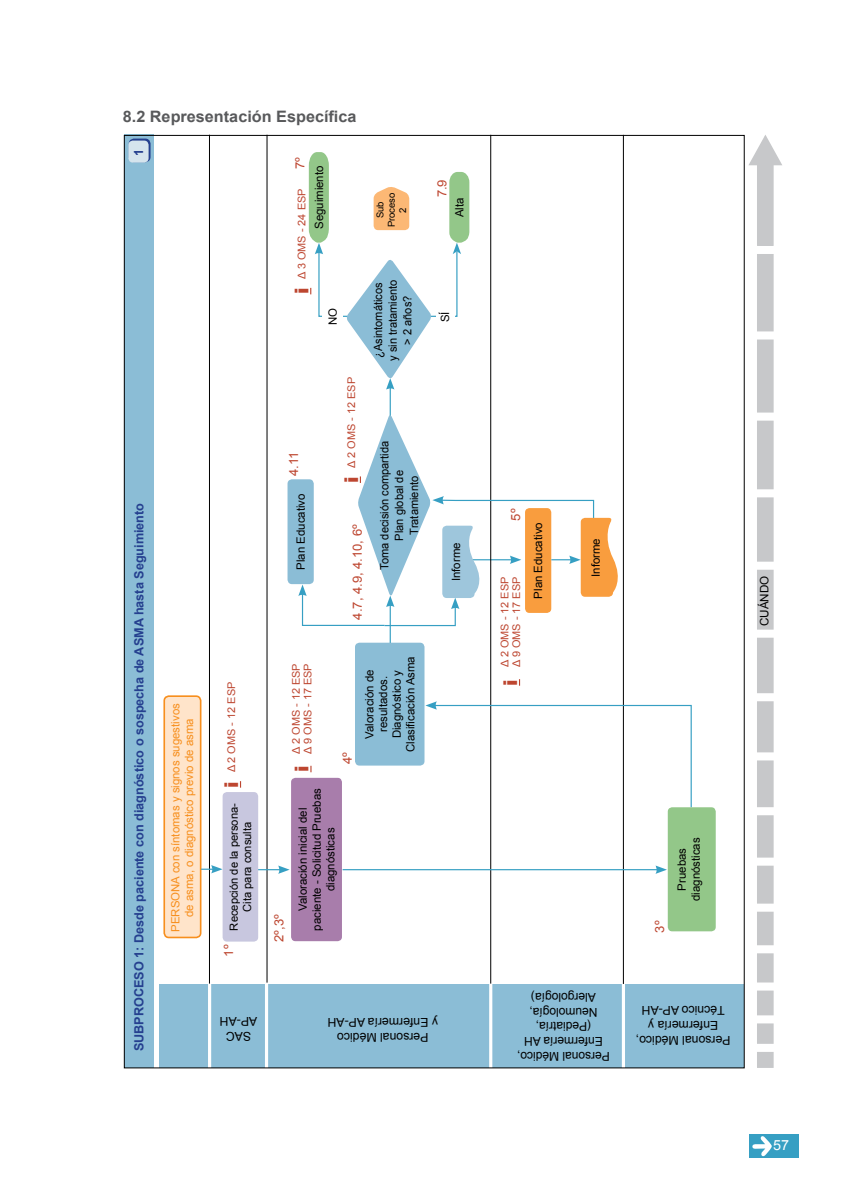
<style>
.page{position:relative;width:844px;height:1191px;background:#fff}
.page>*{position:absolute;margin:0;border:0;box-sizing:border-box;transform-origin:0 0}
.t1{font:900 18.9px "Arial";color:#bd4630}
.t2{font:700 15.75px "Arial";color:#58595b}
.t3{font:14px "Arial";color:#fff}
.t4{font:700 12.6px "Arial";color:#25408f}
.t5{font:12.6px "Arial";color:#bd4630}
.t6{font:12.25px/14.7px "Arial";color:#000;text-align:center}
.t7{font:11.72px "Arial";color:#000}
.t8{font:11.38px/13.7px "Arial";color:#000;text-align:center}
.t9{font:11.38px/13.7px "Arial";color:#f78f1e;text-align:center}
.t10{font:11.2px/13.5px "Arial";color:#000;text-align:center}
.t11{font:10.67px/11.7px "Arial";color:#bd4630}
.t12{font:9.45px/11.4px "Arial";color:#000;text-align:center}
.s1{font-weight:900;font-size:18.9px}
</style>
<div class="page">
<div style="left:749px;top:1134px;width:49px;height:23px;background:#369fc3"></div>
<svg style="left:752px;top:1136px;width:19px;height:21px"></svg>
<hr style="left:389px;top:387px;width:2px;height:30px;background:#369fc3">
<hr style="left:209px;top:135px;width:1px;height:883px;background:#000">
<hr style="left:267px;top:135px;width:1px;height:883px;background:#000">
<hr style="left:490px;top:135px;width:1px;height:897px;background:#000">
<div style="left:160px;top:984px;width:583px;height:83px;background:#8bbdd6"></div>
<div style="left:124px;top:135px;width:30px;height:933px;background:#8bbdd6"></div>
<hr style="left:208px;top:983px;width:3px;height:86px;background:#fff">
<hr style="left:265px;top:982px;width:3px;height:87px;background:#fff">
<hr style="left:489px;top:983px;width:3px;height:86px;background:#fff">
<div style="left:129px;top:139px;width:21px;height:23px;border:2px solid #25408f;border-radius:4px"></div>
<div style="left:128px;top:141px;width:20px;height:22px;background:#d5e4ed;border-radius:4px"></div>
<div style="left:164px;top:696px;width:37px;height:241px;background:#ffe4ca;border-radius:5px"></div>
<div style="left:163px;top:695px;width:38px;height:243px;border:2px solid #f78f1e;border-radius:5px"></div>
<hr style="left:623px;top:135px;width:1px;height:883px;background:#000">
<svg style="left:621px;top:984px;width:4px;height:82px"></svg>
<svg style="left:373px;top:187px;width:36px;height:43px;background:#fcbe82"></svg>
<svg style="left:425px;top:701px;width:267px;height:107px"></svg>
<svg style="left:345px;top:260px;width:87px;height:129px"></svg>
<div style="left:355px;top:642px;width:69px;height:123px;background:#8bbdd6;border-radius:4px"></div>
<div style="left:287px;top:479px;width:27px;height:105px;background:#8bbdd6;border-radius:4px"></div>
<svg style="left:309px;top:152px;width:20px;height:102px;background:#a0ce9b"></svg>
<svg style="left:449px;top:172px;width:20px;height:82px;background:#a3cf9e"></svg>
<svg style="left:201px;top:865px;width:21px;height:8px"></svg>
<hr style="left:239px;top:869px;width:42px;height:1px;background:#369fc3">
<svg style="left:278px;top:865px;width:11px;height:9px"></svg>
<hr style="left:389px;top:604px;width:2px;height:39px;background:#369fc3">
<svg style="left:298px;top:413px;width:325px;height:214px"></svg>
<hr style="left:342px;top:869px;width:316px;height:1px;background:#369fc3">
<svg style="left:655px;top:865px;width:11px;height:9px"></svg>
<div style="left:291px;top:778px;width:51px;height:163px;background:#a87dab;border-radius:4px"></div>
<div style="left:667px;top:807px;width:48px;height:124px;background:#93c789;border-radius:4px"></div>
<div style="left:222px;top:792px;width:36px;height:149px;background:#c8c7df;border-radius:4px"></div>
<svg style="left:757px;top:254px;width:17px;height:78px"></svg>
<svg style="left:757px;top:339px;width:17px;height:74px"></svg>
<svg style="left:757px;top:420px;width:17px;height:70px"></svg>
<svg style="left:757px;top:497px;width:17px;height:65px"></svg>
<svg style="left:757px;top:569px;width:17px;height:61px"></svg>
<svg style="left:757px;top:637px;width:17px;height:57px"></svg>
<svg style="left:757px;top:701px;width:17px;height:52px"></svg>
<svg style="left:757px;top:760px;width:17px;height:48px"></svg>
<svg style="left:757px;top:815px;width:17px;height:43px"></svg>
<svg style="left:757px;top:865px;width:17px;height:39px"></svg>
<svg style="left:757px;top:911px;width:17px;height:35px"></svg>
<svg style="left:757px;top:953px;width:17px;height:30px"></svg>
<svg style="left:757px;top:990px;width:17px;height:26px"></svg>
<svg style="left:757px;top:1023px;width:17px;height:21px"></svg>
<div style="left:756px;top:1052px;width:17px;height:16px;background:#c7c8ca"></div>
<svg style="left:749px;top:135px;width:33px;height:111px"></svg>
<h2 class="t2" style="left:123px;top:106px;width:235px">8.2 Representación Específica</h2>
<p class="t4" style="left:130px;top:156px;width:9px;rotate:-90deg">1</p>
<p class="t4" style="left:131px;top:1051px;width:550px;rotate:-90deg">SUBPROCESO 1: Desde paciente con diagnóstico o sospecha de ASMA hasta Seguimiento</p>
<p class="t9" style="left:169px;top:931px;width:230px;rotate:-90deg">PERSONA con síntomas y signos sugestivos de asma, o diagnóstico previo de asma</p>
<p class="t11" style="left:226px;top:787px;width:107px;rotate:-90deg"><span class="s1">i</span> Δ 2 OMS - 12 ESP</p>
<p class="t10" style="left:227px;top:930px;width:129px;rotate:-90deg">Recepción de la persona-<br>Cita para consulta</p>
<p class="t5" style="left:220px;top:956px;width:13px;rotate:-90deg">1º</p>
<p class="t6" style="left:257px;top:1043px;width:39px;rotate:-180deg">SAC<br>AP-AH</p>
<p class="t5" style="left:292px;top:169px;width:13px;rotate:-90deg">7º</p>
<p class="t8" style="left:312px;top:229px;width:65px;rotate:-90deg">Seguimiento</p>
<p class="t5" style="left:434px;top:197px;width:20px;rotate:-90deg">7.9</p>
<p class="t11" style="left:296px;top:294px;width:107px;rotate:-90deg"><span class="s1">i</span> Δ 3 OMS - 24 ESP</p>
<p class="t12" style="left:374px;top:227px;width:36px;rotate:-90deg">Sub<br>Proceso<br>2</p>
<p class="t8" style="left:452px;top:217px;width:21px;rotate:-90deg">Alta</p>
<p class="t8" style="left:371px;top:361px;width:83px;line-height:14.7px;rotate:-90deg">¿Asintomáticos y sin tratamiento &gt; 2 años?</p>
<p class="t8" style="left:326px;top:325px;width:19px;rotate:-90deg">NO</p>
<p class="t8" style="left:438px;top:322px;width:12px;rotate:-90deg">SÍ</p>
<p class="t5" style="left:285px;top:476px;width:26px;rotate:-90deg">4.11</p>
<p class="t8" style="left:294px;top:570px;width:78px;rotate:-90deg">Plan Educativo</p>
<p class="t11" style="left:290px;top:753px;width:92px;rotate:-90deg">Δ 2 OMS - 12 ESP<br>Δ 9 OMS - 17 ESP</p>
<h1 class="t1" style="left:288px;top:772px;width:8px;rotate:-90deg">i</h1>
<p class="t11" style="left:345px;top:483px;width:107px;rotate:-90deg"><span class="s1">i</span> Δ 2 OMS - 12 ESP</p>
<p class="t5" style="left:349px;top:619px;width:97px;rotate:-90deg">4.7, 4.9, 4.10, 6º</p>
<p class="t8" style="left:377px;top:570px;width:130px;line-height:14.7px;rotate:-90deg">Toma decisión compartida<br>Plan global de<br>Tratamiento</p>
<p class="t5" style="left:339px;top:764px;width:13px;rotate:-90deg">4º</p>
<p class="t8" style="left:362px;top:752px;width:97px;rotate:-90deg">Valoración de resultados.<br>Diagnóstico y<br>Clasificación Asma</p>
<p class="t5" style="left:271px;top:942px;width:29px;rotate:-90deg">2º,3º</p>
<p class="t8" style="left:296px;top:930px;width:144px;rotate:-90deg">Valoración inicial del paciente - Solicitud Pruebas diagnósticas</p>
<p class="t5" style="left:507px;top:521px;width:13px;rotate:-90deg">5º</p>
<p class="t8" style="left:531px;top:598px;width:78px;rotate:-90deg">Plan Educativo</p>
<p class="t8" style="left:449px;top:581px;width:40px;rotate:-90deg">Informe</p>
<p class="t8" style="left:589px;top:577px;width:40px;rotate:-90deg">Informe</p>
<p class="t11" style="left:498px;top:667px;width:92px;rotate:-90deg">Δ 2 OMS - 12 ESP<br>Δ 9 OMS - 17 ESP</p>
<h1 class="t1" style="left:496px;top:685px;width:8px;rotate:-90deg">i</h1>
<p class="t5" style="left:651px;top:932px;width:13px;rotate:-90deg">3º</p>
<p class="t8" style="left:675px;top:901px;width:65px;rotate:-90deg">Pruebas diagnósticas</p>
<p class="t6" style="left:609px;top:1063px;width:94px;rotate:-180deg">Personal Médico,<br>Enfermería AH (Pediatría,<br>Neumología,<br>Alergología)</p>
<p class="t6" style="left:438px;top:1044px;width:112px;rotate:-180deg">Personal Médico<br>y Enfermería AP-AH</p>
<p class="t6" style="left:730px;top:1047px;width:96px;rotate:-180deg">Personal Médico,<br>Enfermería y<br>Técnico AP-AH</p>
<p class="t7" style="left:756px;top:626px;width:52px;rotate:-90deg">CUÁNDO</p>
<p class="t3" style="left:773px;top:1135px;width:18px">57</p>
</div>
